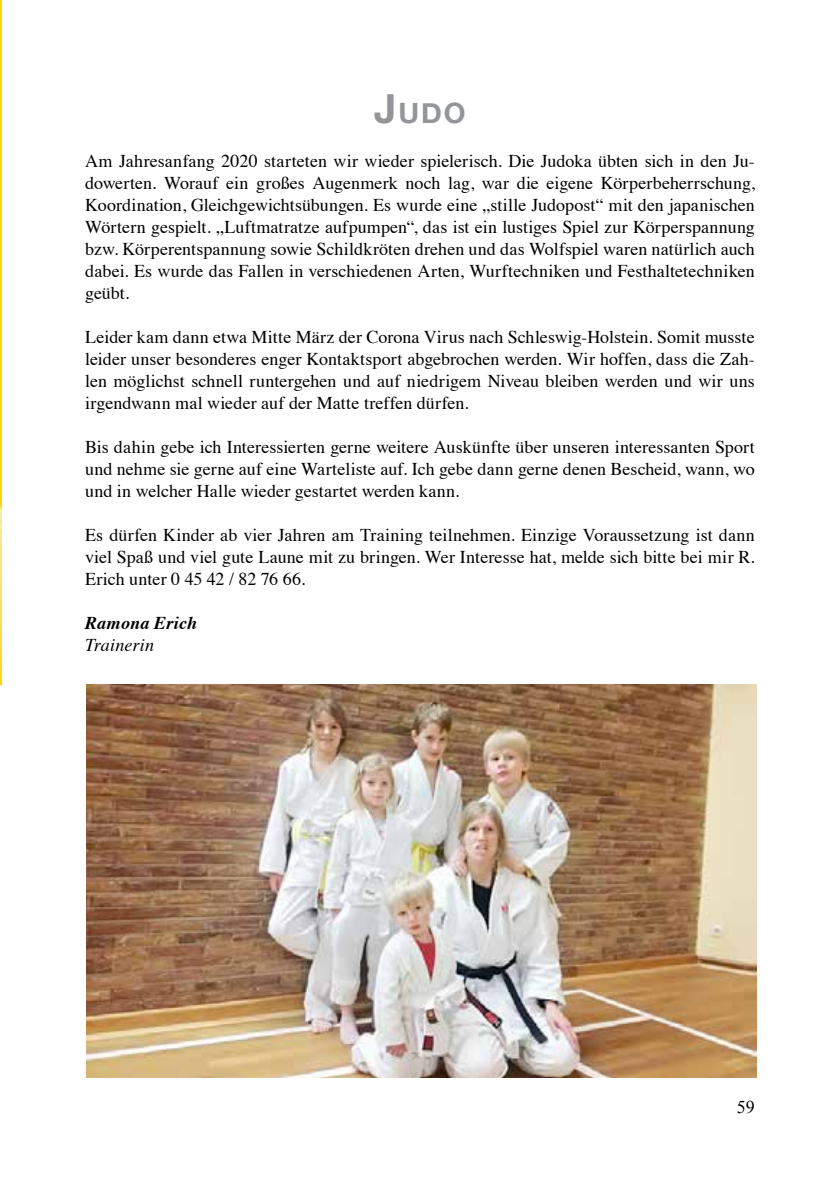
<style>
.page{position:relative;width:840px;height:1191px;background:#fff}
.page>*{position:absolute;margin:0;border:0;box-sizing:border-box;transform-origin:0 0}
.t1{font:700 28px "Helvetica Neue";color:#939598}
.t2{font:18px/22px "Times";letter-spacing:.005em;color:#000;text-align:justify}
.t3{font:italic 700 18px "Times";letter-spacing:.015em;color:#000}
.t4{font:italic 18px "Times";letter-spacing:.01em;color:#000}
.t5{font:18px "Times New Roman";color:#000}
.s1{font-size:40px}
</style>
<div class="page">
<img style="left:86px;top:684px;width:669px;height:393px">
<img style="left:0;top:0;width:1px;height:686px">
<h1 class="t1" style="left:374px;top:91px;width:93px"><span class="s1">J</span>udo</h1>
<p class="t2" style="left:85px;top:149px;width:671px">Am Jahresanfang 2020 starteten wir wieder spielerisch. Die Judoka übten sich in den Ju&shy;dowerten. Worauf ein großes Augenmerk noch lag, war die eigene Körperbeherrschung, Koordination, Gleichgewichtsübungen. Es wurde eine „stille Judopost“ mit den japanischen Wörtern gespielt. „Luftmatratze aufpumpen“, das ist ein lustiges Spiel zur Körperspannung bzw. Körperentspannung sowie Schildkröten drehen und das Wolfspiel waren natürlich auch dabei. Es wurde das Fallen in verschiedenen Arten, Wurftechniken und Festhaltetechniken geübt.</p>
<p class="t2" style="left:85px;top:325px;width:671px">Leider kam dann etwa Mitte März der Corona Virus nach Schleswig-Holstein. Somit musste leider unser besonderes enger Kontaktsport abgebrochen werden. Wir hoffen, dass die Zah&shy;len möglichst schnell runtergehen und auf niedrigem Niveau bleiben werden und wir uns irgendwann mal wieder auf der Matte treffen dürfen.</p>
<p class="t2" style="left:85px;top:435px;width:671px">Bis dahin gebe ich Interessierten gerne weitere Auskünfte über unseren interessanten Sport und nehme sie gerne auf eine Warteliste auf. Ich gebe dann gerne denen Bescheid, wann, wo und in welcher Halle wieder gestartet werden kann.</p>
<p class="t2" style="left:85px;top:523px;width:671px">Es dürfen Kinder ab vier Jahren am Training teilnehmen. Einzige Voraussetzung ist dann viel Spaß und viel gute Laune mit zu bringen. Wer Interesse hat, melde sich bitte bei mir R.<br>Erich unter 0 45 42 / 82 76 66.</p>
<p class="t3" style="left:85px;top:606px;width:113px">Ramona Erich</p>
<p class="t4" style="left:85px;top:629px;width:70px">Trainerin</p>
<p class="t5" style="left:736px;top:1094px;width:19px">59</p>
</div>
